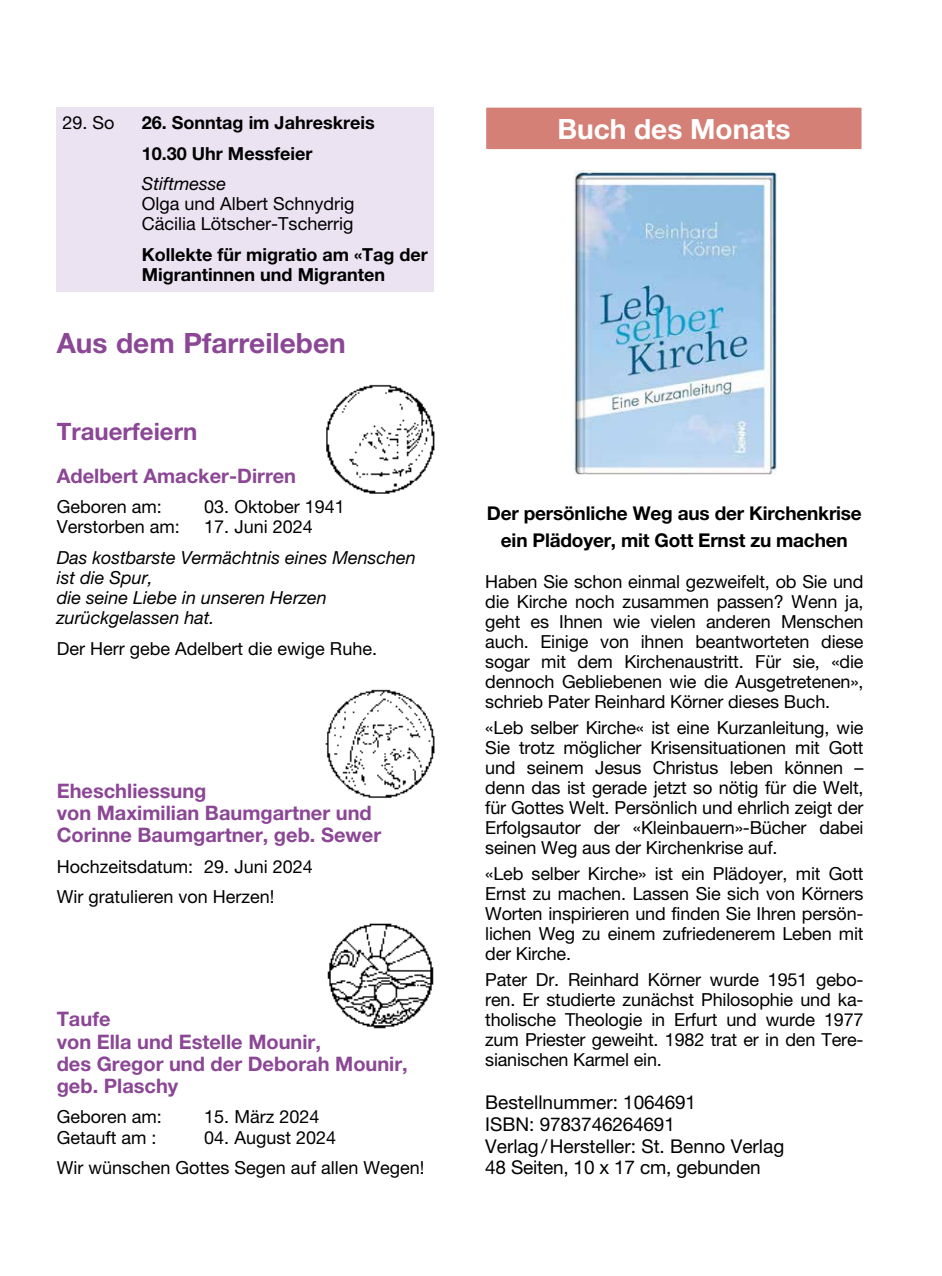
<style>
.page{position:relative;width:942px;height:1276px;background:#fff}
.page>*{position:absolute;margin:0;border:0;box-sizing:border-box;transform-origin:0 0}
.t1{font:700 28px "Helvetica Neue LT Pro";color:#8b4695}
.t2{font:700 28px "Helvetica Neue LT Pro";color:#fff}
.t3{font:700 24px "Helvetica Neue LT Pro";color:#8b4695}
.t4{font:700 20px/22.2px "Helvetica Neue LT Pro";color:#8b4695}
.t5{font:19px/21.6px "Helvetica Neue LT Pro";color:#000}
.t6{font:700 19px/27px "Helvetica Neue LT Pro";letter-spacing:-.01em;color:#000;text-align:center}
.t7{font:18px/20px "Helvetica Neue LT Pro";color:#000;text-align:justify}
.t8{font:italic 18px/20.2px "Helvetica Neue LT Pro";color:#000}
.t9{font:700 18px/30.4px "Helvetica Neue LT Pro";color:#000}
</style>
<div class="page">
<div style="left:57px;top:108px;width:377px;height:32px;background:#ebe3f2"></div>
<div style="left:57px;top:138px;width:377px;height:32px;background:#ebe3f2"></div>
<div style="left:57px;top:168px;width:377px;height:33px;background:#ebe3f2"></div>
<div style="left:57px;top:189px;width:377px;height:32px;background:#ebe3f2"></div>
<div style="left:57px;top:219px;width:377px;height:32px;background:#ebe3f2"></div>
<div style="left:57px;top:239px;width:377px;height:53px;background:#ebe3f2"></div>
<div style="left:485px;top:107px;width:377px;height:43px;background:#d48076"></div>
<div style="left:484px;top:106px;width:379px;height:45px;border:2px solid #fff"></div>
<img style="left:573px;top:170px;width:203px;height:304px">
<img style="left:327px;top:923px;width:107px;height:106px">
<img style="left:326px;top:384px;width:109px;height:110px">
<img style="left:325px;top:689px;width:110px;height:109px">
<p class="t7" style="left:62px;top:112px;width:54px">29. So</p>
<p class="t9" style="left:142px;top:107px;width:234px">26. Sonntag im Jahreskreis<br>10.30 Uhr Messfeier</p>
<p class="t8" style="left:142px;top:173px;width:86px">Stiftmesse</p>
<p class="t7" style="left:142px;top:193px;width:214px">Olga und Albert Schnydrig<br>Cäcilia Lötscher-Tscherrig</p>
<p class="t9" style="left:142px;top:244px;width:287px;line-height:20.2px">Kollekte für migratio am «Tag der<br>Migrantinnen und Migranten</p>
<h1 class="t1" style="left:57px;top:326px;width:290px">Aus dem Pfarreileben</h1>
<h2 class="t3" style="left:57px;top:417px;width:142px">Trauerfeiern</h2>
<p class="t4" style="left:57px;top:464px;width:241px">Adelbert Amacker-Dirren</p>
<p class="t7" style="left:57px;top:496px;width:107px">Geboren am:</p>
<p class="t7" style="left:204px;top:496px;width:142px">03. Oktober 1941</p>
<p class="t7" style="left:57px;top:516px;width:125px">Verstorben am:</p>
<p class="t7" style="left:204px;top:516px;width:110px">17. Juni 2024</p>
<p class="t8" style="left:57px;top:547px;width:360px">Das kostbarste Vermächtnis eines Menschen ist die Spur,<br>die seine Liebe in unseren Herzen zurückgelassen hat.</p>
<p class="t7" style="left:57px;top:638px;width:322px">Der Herr gebe Adelbert die ewige Ruhe.</p>
<p class="t4" style="left:57px;top:779px;width:326px">Eheschliessung<br>von Maximilian Baumgartner und<br>Corinne Baumgartner, geb. Sewer</p>
<p class="t7" style="left:57px;top:851px;width:257px;line-height:30.4px">Hochzeitsdatum: 29. Juni 2024<br>Wir gratulieren von Herzen!</p>
<p class="t4" style="left:57px;top:1007px;width:352px">Taufe<br>von Ella und Estelle Mounir,<br>des Gregor und der Deborah Mounir, geb. Plaschy</p>
<p class="t7" style="left:57px;top:1106px;width:107px">Geboren am:</p>
<p class="t7" style="left:204px;top:1106px;width:117px">15. März 2024</p>
<p class="t7" style="left:57px;top:1127px;width:101px">Getauft am :</p>
<p class="t7" style="left:57px;top:1121px;width:369px;line-height:30.4px;text-indent:147px">04. August 2024<br>Wir wünschen Gottes Segen auf allen Wegen!</p>
<h1 class="t2" style="left:557px;top:111px;width:234px">Buch des Monats</h1>
<p class="t6" style="left:486px;top:499px;width:376px">Der persönliche Weg aus der Kirchenkrise ein Plädoyer, mit Gott Ernst zu machen</p>
<p class="t7" style="left:485px;top:571px;width:380px">Haben Sie schon einmal gezweifelt, ob Sie und die Kirche noch zusammen passen? Wenn ja, geht es Ihnen wie vielen anderen Menschen auch. Einige von ihnen beantworteten diese sogar mit dem Kirchenaustritt. Für sie, «die dennoch Gebliebenen wie die Ausgetretenen», schrieb Pater Reinhard Körner dieses Buch.</p>
<p class="t7" style="left:485px;top:717px;width:380px">«Leb selber Kirche« ist eine Kurzanleitung, wie Sie trotz möglicher Krisensituationen mit Gott und seinem Jesus Christus leben können – denn das ist gerade jetzt so nötig für die Welt, für Gottes Welt. Persönlich und ehrlich zeigt der Erfolgsautor der «Kleinbauern»-Bücher dabei seinen Weg aus der Kirchenkrise auf.</p>
<p class="t7" style="left:485px;top:863px;width:380px">«Leb selber Kirche» ist ein Plädoyer, mit Gott Ernst zu machen. Lassen Sie sich von Körners Worten inspirieren und finden Sie Ihren persön&shy;lichen Weg zu einem zufriedenerem Leben mit der Kirche.</p>
<p class="t7" style="left:485px;top:969px;width:380px">Pater Dr. Reinhard Körner wurde 1951 gebo&shy;ren. Er studierte zunächst Philosophie und ka - tholische Theologie in Erfurt und wurde 1977 zum Priester geweiht. 1982 trat er in den Tere - sianischen Karmel ein.</p>
<p class="t5" style="left:485px;top:1091px;width:300px">Bestellnummer: 1064691<br>ISBN: 9783746264691<br>Verlag/Hersteller: St. Benno Verlag<br>48 Seiten, 10 x 17 cm, gebunden</p>
</div>
